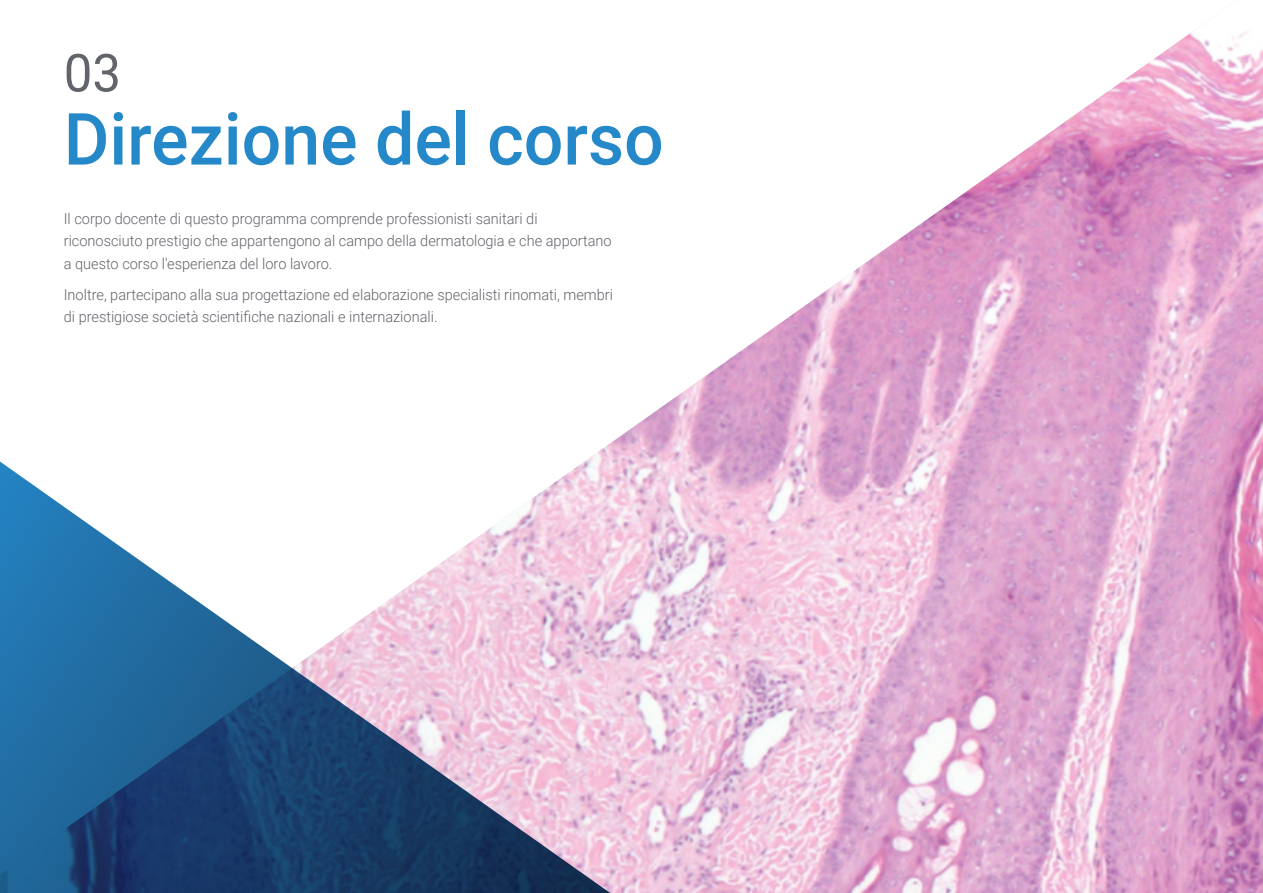
<style>
.page{position:relative;width:1263px;height:893px;background:#fff}
.page>*{position:absolute;margin:0;border:0;box-sizing:border-box;transform-origin:0 0}
.t1{font:500 72px "Roboto";color:#2488c9}
.t2{font:52.5px "Roboto";color:#61646a}
.t3{font:300 15px/22.5px "Roboto";color:#61646a}
</style>
<div class="page">
<img style="left:607px;top:32px;width:656px;height:861px">
<svg style="left:0;top:446px;width:640px;height:447px"></svg>
<h2 class="t2" style="left:64px;top:36px;width:59px">03</h2>
<h1 class="t1" style="left:64px;top:89px;width:601px">Direzione del corso</h1>
<p class="t3" style="left:64px;top:207px;width:549px">Il corpo docente di questo programma comprende professionisti sanitari di riconosciuto prestigio che appartengono al campo della dermatologia e che apportano a questo corso l'esperienza del loro lavoro.</p>
<p class="t3" style="left:64px;top:283px;width:551px">Inoltre, partecipano alla sua progettazione ed elaborazione specialisti rinomati, membri di prestigiose società scientifiche nazionali e internazionali.</p>
</div>
